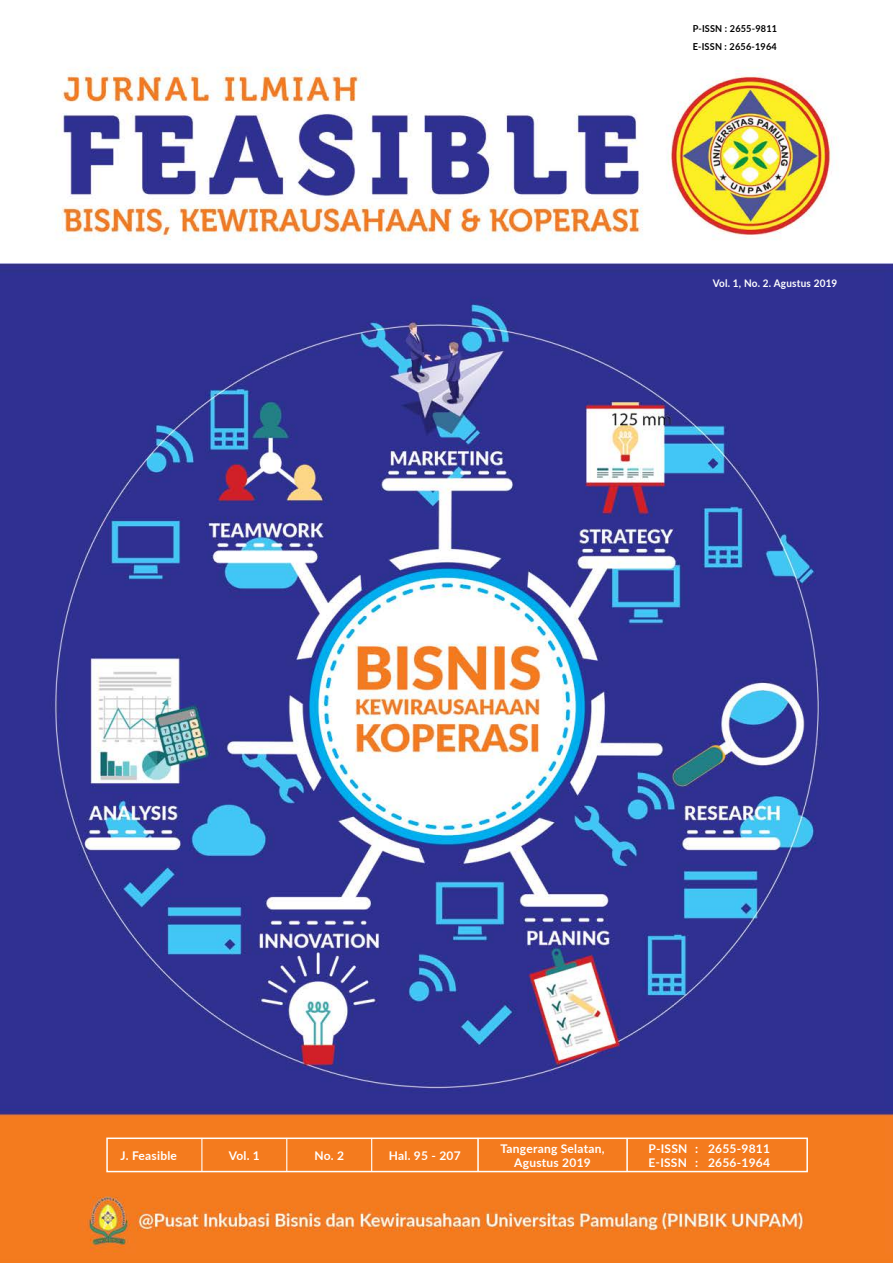
<style>
.page{position:relative;width:893px;height:1263px;background:#fff}
.page>*{position:absolute;margin:0;border:0;box-sizing:border-box;transform-origin:0 0}
.t1{font:700 12px/13.5px "Lato";letter-spacing:.02em;color:#fff}
.t2{font:700 10.5px "Lato";letter-spacing:.02em;color:#fff;scale:.95 1}
.t3{font:700 9.6px/18px "Lato";letter-spacing:.02em;color:#000;scale:.95 1}
</style>
<div class="page">
<img style="left:0;top:67px;width:893px;height:1196px">
<div style="left:106px;top:1137px;width:702px;height:35px;border:2px solid #fff"></div>
<hr style="left:626px;top:1138px;width:2px;height:34px;background:#fff">
<hr style="left:477px;top:1138px;width:2px;height:34px;background:#fff">
<hr style="left:286px;top:1138px;width:1px;height:34px;background:#fff">
<hr style="left:371px;top:1138px;width:1px;height:34px;background:#fff">
<hr style="left:201px;top:1138px;width:1px;height:34px;background:#fff">
<p class="t3" style="left:693px;top:19px;width:90px">P-ISSN : 2655-9811<br>E-ISSN : 2656-1964</p>
<p class="t2" style="left:713px;top:276px;width:133px">Vol. 1, No. 2. Agustus 2019</p>
<p class="t1" style="left:501px;top:1141px;width:106px;text-align:center">Tangerang Selatan,<br>Agustus 2019</p>
<p class="t1" style="left:121px;top:1148px;width:58px">J. Feasible</p>
<p class="t1" style="left:229px;top:1148px;width:33px">Vol. 1</p>
<p class="t1" style="left:314px;top:1148px;width:31px">No. 2</p>
<p class="t1" style="left:389px;top:1148px;width:73px">Hal. 95 - 207</p>
<p class="t1" style="left:648px;top:1141px;width:123px">P-ISSN : 2655-9811<br>E-ISSN : 2656-1964</p>
</div>
